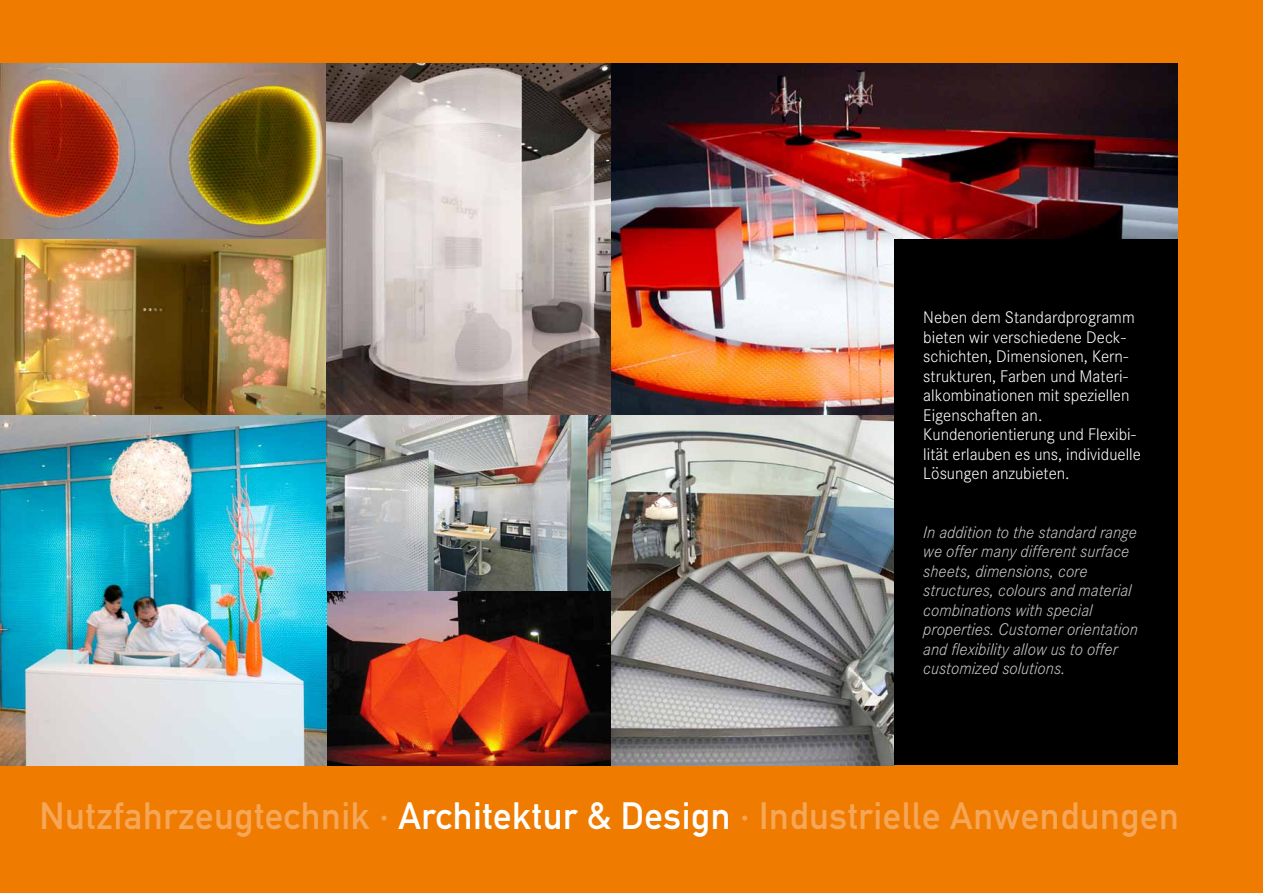
<style>
.page{position:relative;width:1263px;height:893px;background:#ef7c00}
.page>*{position:absolute;margin:0;border:0;box-sizing:border-box;transform-origin:0 0}
.t1{font:37.5px "DIN Mittelschrift";letter-spacing:.015em;color:#f6a657}
.t2{font:300 16.5px/19.5px "Corporate SBQ";color:#fff}
.t3{font:italic 300 16.5px/19.5px "Corporate SBQ";color:#c5c6c6}
.s1{color:#fff}
</style>
<div class="page">
<img style="left:326px;top:415px;width:568px;height:350px">
<img style="left:326px;top:64px;width:852px;height:351px">
<img style="left:1px;top:64px;width:325px;height:701px">
<img style="left:0;top:415px;width:1px;height:350px">
<img style="left:0;top:64px;width:1px;height:351px">
<div style="left:894px;top:239px;width:284px;height:526px;background:#000"></div>
<p class="t2" style="left:923px;top:308px;width:219px">Neben dem Standardprogramm bieten wir verschiedene Deck&shy;schichten, Dimensionen, Kern&shy;strukturen, Farben und Materi&shy;alkombinationen mit speziellen<br>Eigenschaften an.<br>Kundenorientierung und Flexibi&shy;lität erlauben es uns, individuelle<br>Lösungen anzubieten.</p>
<p class="t3" style="left:923px;top:522px;width:216px">In addition to the standard range we offer many different surface sheets, dimensions, core structures, colours and material combinations with special properties. Customer orientation and flexibility allow us to offer customized solutions.</p>
<h1 class="t1" style="left:40px;top:794px;width:1141px">Nutzfahrzeugtechnik · <span class="s1">Architektur &amp; Design</span> · Industrielle Anwendungen</h1>
</div>
